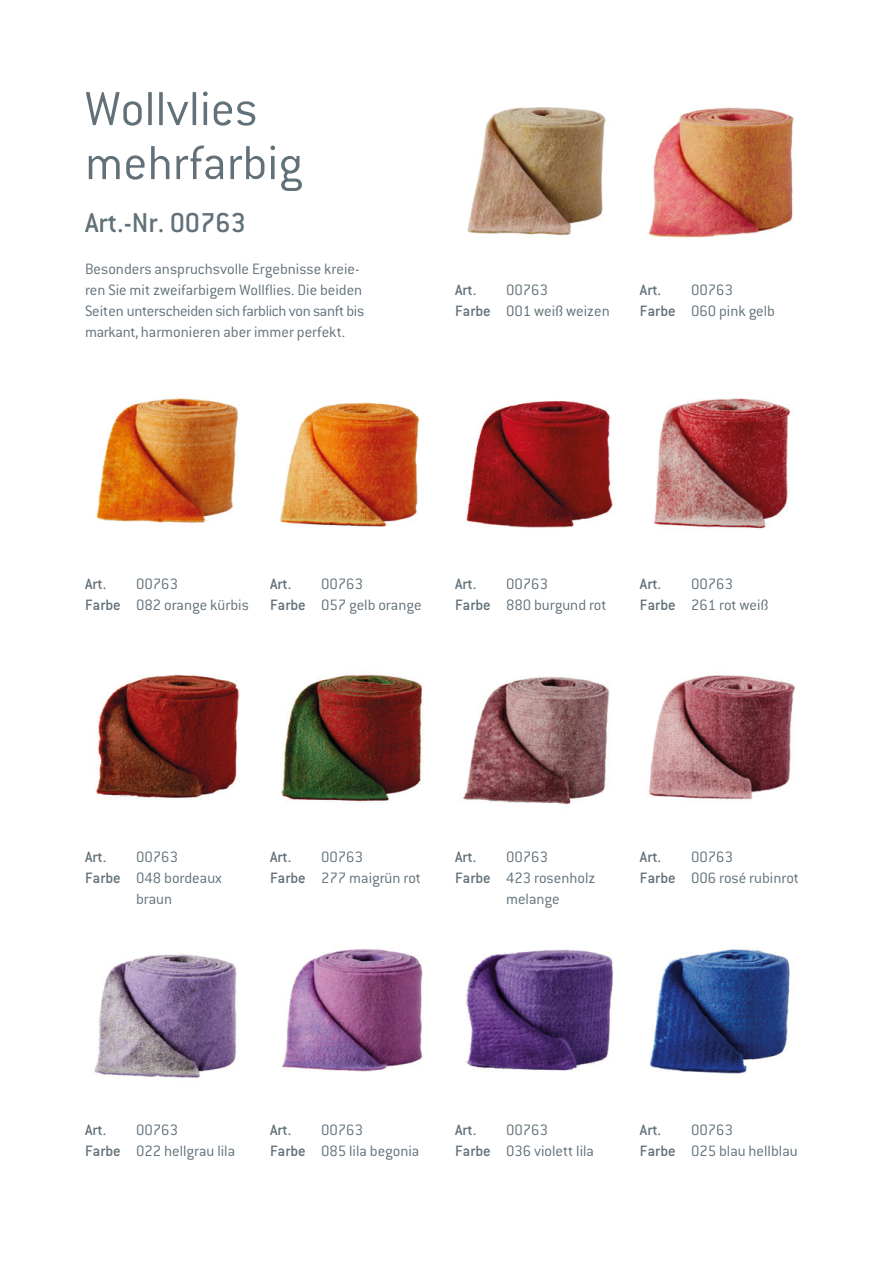
<style>
.page{position:relative;width:893px;height:1263px;background:#fff}
.page>*{position:absolute;margin:0;border:0;box-sizing:border-box;transform-origin:0 0}
.t1{font:300 52.5px/54px "Conduit ITC";color:#617079}
.t2{font:500 30px "Conduit ITC";color:#617079}
.t3{font:300 16.5px/21px "Conduit ITC";color:#617079;text-align:center}
.t4{font:500 16.5px "Conduit ITC";color:#617079}
.s1{font-weight:500}
</style>
<div class="page">
<img style="left:467px;top:107px;width:139px;height:129px">
<img style="left:650px;top:949px;width:140px;height:125px">
<img style="left:94px;top:954px;width:143px;height:124px">
<img style="left:648px;top:675px;width:147px;height:125px">
<img style="left:465px;top:949px;width:148px;height:122px">
<img style="left:648px;top:107px;width:146px;height:131px">
<img style="left:280px;top:402px;width:139px;height:125px">
<img style="left:96px;top:674px;width:144px;height:124px">
<img style="left:654px;top:398px;width:137px;height:131px">
<img style="left:282px;top:949px;width:141px;height:123px">
<img style="left:96px;top:398px;width:143px;height:125px">
<img style="left:280px;top:674px;width:142px;height:128px">
<img style="left:466px;top:401px;width:147px;height:127px">
<img style="left:463px;top:677px;width:147px;height:128px">
<h1 class="t1" style="left:85px;top:82px;width:219px">Wollvlies mehrfarbig</h1>
<h2 class="t2" style="left:85px;top:205px;width:163px">Art.-Nr. 00763</h2>
<p class="t3" style="left:85px;top:258px;width:281px;text-align:left">Besonders anspruchsvolle Ergebnisse kreie&shy;ren Sie mit zweifarbigem Wollflies. Die beiden Seiten unterscheiden sich farblich von sanft bis markant, harmonieren aber immer perfekt.</p>
<p class="t3" style="left:455px;top:279px;width:156px;text-align:left;text-indent:51px">00763<br><span class="s1">Farbe</span> 001 weiß weizen</p>
<p class="t4" style="left:455px;top:281px;width:23px">Art.</p>
<p class="t3" style="left:640px;top:279px;width:137px">00763<br><span class="s1">Farbe</span> 060 pink gelb</p>
<p class="t4" style="left:640px;top:281px;width:23px">Art.</p>
<p class="t3" style="left:85px;top:573px;width:165px;text-align:left;text-indent:51px">00763<br><span class="s1">Farbe</span> 082 orange kürbis</p>
<p class="t4" style="left:85px;top:575px;width:23px">Art.</p>
<p class="t3" style="left:270px;top:573px;width:153px">00763<br><span class="s1">Farbe</span> 057 gelb orange</p>
<p class="t4" style="left:270px;top:575px;width:23px">Art.</p>
<p class="t3" style="left:455px;top:573px;width:153px">00763<br><span class="s1">Farbe</span> 880 burgund rot</p>
<p class="t4" style="left:455px;top:575px;width:23px">Art.</p>
<p class="t3" style="left:640px;top:573px;width:130px;text-align:left;text-indent:51px">00763<br><span class="s1">Farbe</span> 261 rot weiß</p>
<p class="t4" style="left:640px;top:575px;width:23px">Art.</p>
<p class="t3" style="left:85px;top:846px;width:138px">00763<br><span class="s1">Farbe</span> 048 bordeaux braun</p>
<p class="t4" style="left:85px;top:848px;width:23px">Art.</p>
<p class="t3" style="left:270px;top:846px;width:152px">00763<br><span class="s1">Farbe</span> 277 maigrün rot</p>
<p class="t4" style="left:270px;top:848px;width:23px">Art.</p>
<p class="t4" style="left:455px;top:848px;width:23px">Art.</p>
<p class="t3" style="left:506px;top:846px;width:44px">00763</p>
<p class="t3" style="left:455px;top:867px;width:142px"><span class="s1">Farbe</span> 423 rosenholz</p>
<p class="t3" style="left:506px;top:888px;width:55px">melange</p>
<p class="t3" style="left:640px;top:846px;width:160px;text-align:left;text-indent:51px">00763<br><span class="s1">Farbe</span> 006 rosé rubinrot</p>
<p class="t4" style="left:640px;top:848px;width:23px">Art.</p>
<p class="t3" style="left:85px;top:1119px;width:152px">00763<br><span class="s1">Farbe</span> 022 hellgrau lila</p>
<p class="t4" style="left:85px;top:1121px;width:23px">Art.</p>
<p class="t3" style="left:270px;top:1119px;width:151px">00763<br><span class="s1">Farbe</span> 085 lila begonia</p>
<p class="t4" style="left:270px;top:1121px;width:23px">Art.</p>
<p class="t3" style="left:455px;top:1119px;width:141px">00763<br><span class="s1">Farbe</span> 036 violett lila</p>
<p class="t4" style="left:455px;top:1121px;width:23px">Art.</p>
<p class="t3" style="left:640px;top:1119px;width:159px;text-align:left;text-indent:51px">00763<br><span class="s1">Farbe</span> 025 blau hellblau</p>
<p class="t4" style="left:640px;top:1121px;width:23px">Art.</p>
</div>
